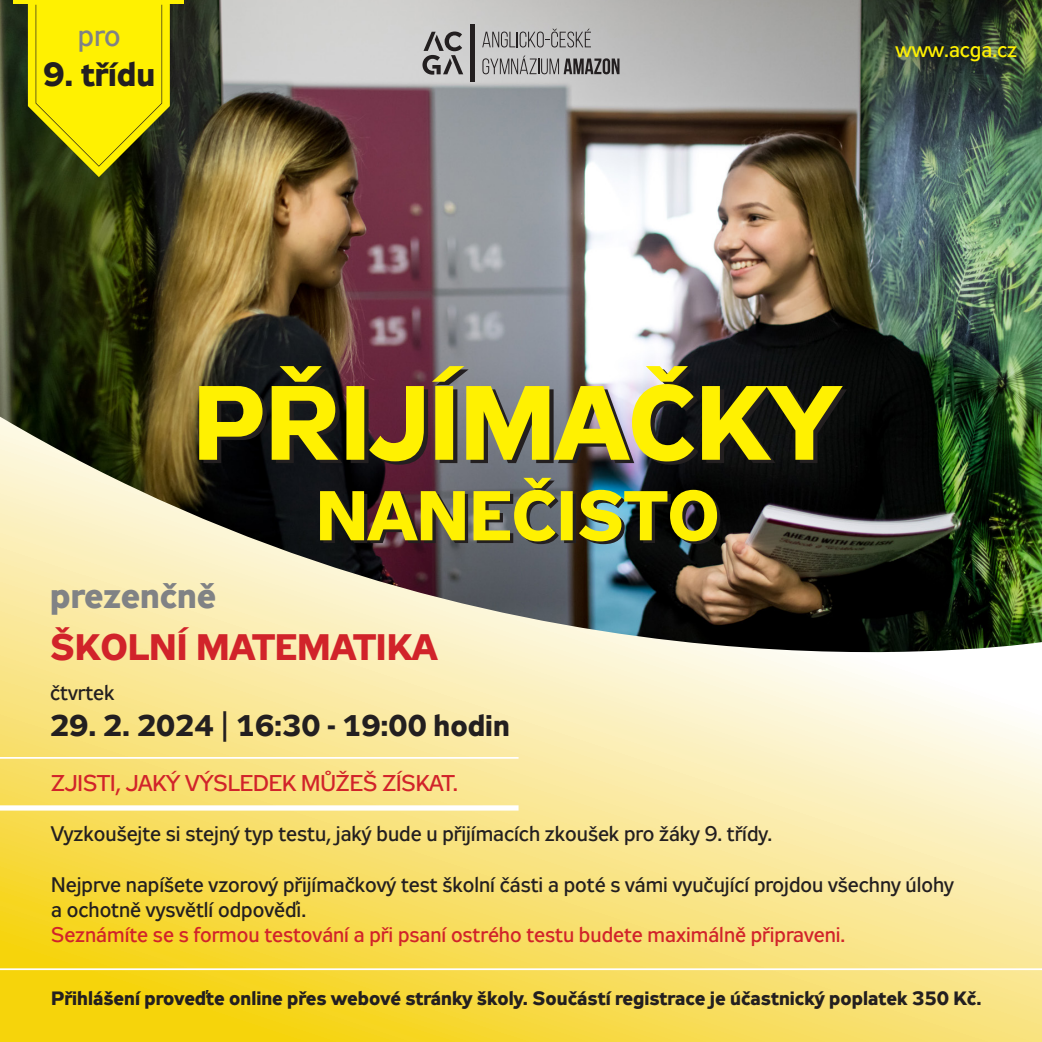
<style>
.page{position:relative;width:1042px;height:1042px;background:#fff}
.page>*{position:absolute;margin:0;border:0;box-sizing:border-box;transform-origin:0 0}
.t1{font:700 36.75px "Zeppelin 32";color:#d1232a}
.t2{font:700 35px "Zeppelin 32";color:#808285}
.t3{font:700 33.25px "Zeppelin 32";color:#231f20}
.t4{font:700 29.75px "Zeppelin 32";color:#231f20}
.t5{font:29.75px "Zeppelin 32";color:#808285}
.t6{font:22.75px "Zeppelin 32";color:#d1232a}
.t7{font:21px/25.2px "Zeppelin 32";color:#231f20}
.t8{font:21px "Zeppelin 32";color:#fff101}
.t9{font:700 19.25px "Zeppelin 32";color:#231f20}
.s1{font-weight:400}
.s2{color:#d1232a}
</style>
<div class="page">
<svg style="left:0;top:654px;width:1042px;height:388px;background:#f9e583"></svg>
<img style="left:0;top:0;width:1042px;height:654px">
<hr style="left:471px;top:25px;width:4px;height:57px;background:#231f20">
<svg style="left:422px;top:32px;width:41px;height:43px;background:#939292"></svg>
<svg style="left:482px;top:29px;width:109px;height:18px;background:#a3a2a2"></svg>
<svg style="left:482px;top:56px;width:137px;height:18px;background:#908f8f"></svg>
<svg style="left:203px;top:369px;width:644px;height:96px;background:#252226"></svg>
<svg style="left:28px;top:4px;width:142px;height:173px;background:#cfc604"></svg>
<hr style="left:14px;top:0;width:170px;height:4px;background:#fff101">
<div style="left:0;top:805px;width:518px;height:5px;background:#fff"></div>
<hr style="left:0;top:968px;width:1042px;height:2px;background:#fff">
<hr style="left:0;top:757px;width:518px;height:2px;background:#fff">
<svg style="left:199px;top:366px;width:644px;height:95px;background:#948925"></svg>
<svg style="left:320px;top:478px;width:400px;height:66px;background:#8b8525"></svg>
<p class="t5" style="left:78px;top:20px;width:44px">pro</p>
<p class="t3" style="left:43px;top:56px;width:113px">9. třídu</p>
<p class="t2" style="left:50px;top:575px;width:168px">prezenčně</p>
<p class="t1" style="left:50px;top:626px;width:389px">ŠKOLNÍ MATEMATIKA</p>
<p class="t7" style="left:50px;top:680px;width:66px">čtvrtek</p>
<p class="t4" style="left:50px;top:708px;width:461px">29. 2. 2024 <span class="s1">|</span> 16:30 - 19:00 hodin</p>
<p class="t8" style="left:895px;top:38px;width:123px">www.acga.cz</p>
<p class="t6" style="left:51px;top:770px;width:408px">ZJISTI, JAKÝ VÝSLEDEK MŮŽEŠ ZÍSKAT.</p>
<p class="t7" style="left:51px;top:821px;width:722px">Vyzkoušejte si stejný typ testu, jaký bude u přijímacích zkoušek pro žáky 9. třídy.</p>
<p class="t7" style="left:51px;top:872px;width:904px">Nejprve napíšete vzorový přijímačkový test školní části a poté s vámi vyučující projdou všechny úlohy a ochotně vysvětlí odpověďi.<br><span class="s2">Seznámíte se s formou testování a při psaní ostrého testu budete maximálně připraveni.</span></p>
<p class="t9" style="left:51px;top:987px;width:932px">Přihlášení proveďte online přes webové stránky školy. Součástí registrace je účastnický poplatek 350 Kč.</p>
</div>
